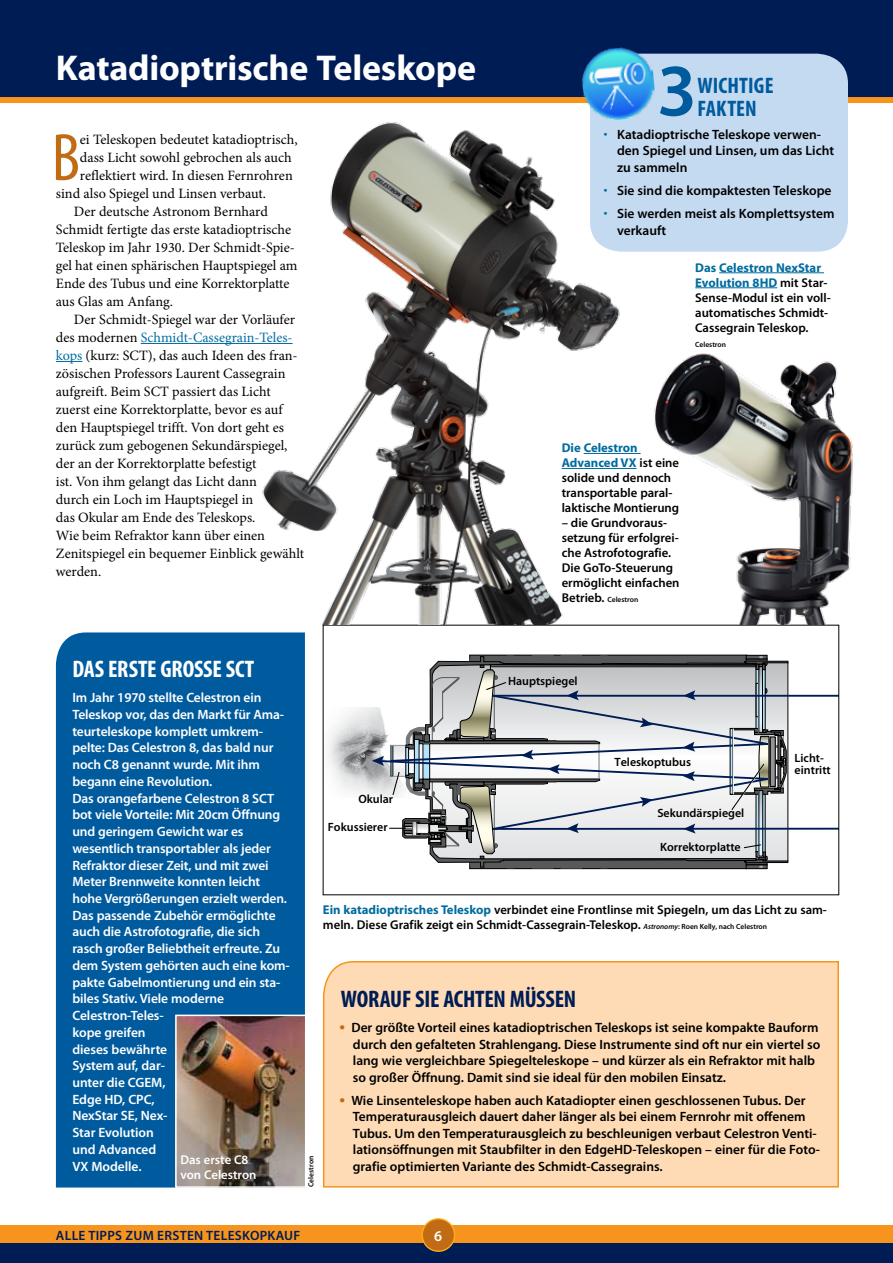
<style>
.page{position:relative;width:893px;height:1263px;background:#fff}
.page>*{position:absolute;margin:0;border:0;box-sizing:border-box;transform-origin:0 0}
.t1{font:600 74.55px "Myriad Pro";color:#005b9e}
.t2{font:condensed 67.65px "Myriad Pro";color:#c16c15}
.t3{font:700 36px "Myriad Pro";letter-spacing:-.005em;color:#fff}
.t4{font:700 condensed 24px "Myriad Pro";letter-spacing:-.01em;color:#001c54}
.t5{font:700 condensed 24px "Myriad Pro";letter-spacing:-.01em;color:#fff}
.t6{font:700 condensed 22.5px/22.5px "Myriad Pro";letter-spacing:.005em;color:#005b9e}
.t7{font:600 15px "Myriad Pro";color:#fff}
.t8{font:14.25px "Minion Pro";color:#000}
.t9{font:14.25px "Minion Pro";color:#006c9f}
.t10{font:600 13.5px/16.5px "Myriad Pro";color:#000}
.t11{font:600 13.5px/16.8px "Myriad Pro";letter-spacing:-.01em;color:#fff}
.t12{font:600 13.5px "Myriad Pro";letter-spacing:.02em;color:#001c54}
.t13{font:600 12.75px/15px "Myriad Pro";color:#000}
.t14{font:600 12.75px/15px "Myriad Pro";color:#fff}
.t15{font:600 12px/11.7px "Myriad Pro";color:#000}
.t16{font:600 7.5px "Myriad Pro";color:#000}
.s1{color:#000}
.s2{color:#006c9f}
.s3{font-size:18px;color:#006c9f}
.s4{font-weight:700;color:#006c9f}
.s5{font-size:12.75px}
.s6{font-style:italic;font-size:7.5px}
.s7{font-size:7.5px}
.s8{font-size:18px;color:#c16c15}
</style>
<div class="page">
<div style="left:0;top:1239px;width:893px;height:24px;background:#001c54"></div>
<div style="left:0;top:1225px;width:893px;height:18px;background:#f7941e"></div>
<div style="left:422px;top:1219px;width:33px;height:32px;background:#c16c15;border-radius:50%"></div>
<div style="left:421px;top:1218px;width:34px;height:34px;border:1px solid #fcaf17;border-radius:50%"></div>
<img style="left:328px;top:707px;width:44px;height:89px">
<div style="left:469px;top:859px;width:278px;height:10px;border:1px solid #000"></div>
<div style="left:746px;top:865px;width:21px;height:4px;border:1px solid #000"></div>
<svg style="left:372px;top:655px;width:465px;height:213px"></svg>
<div style="left:0;top:0;width:893px;height:100px;background:#001c54"></div>
<div style="left:0;top:97px;width:893px;height:6px;background:#f7941e"></div>
<div style="left:590px;top:54px;width:258px;height:198px;background:#c4daf1;border-radius:31px"></div>
<img style="left:582px;top:47px;width:75px;height:72px">
<hr style="left:141px;top:343px;width:152px;height:1px;background:#006c9f">
<svg style="left:56px;top:361px;width:26px;height:1px"></svg>
<div style="left:322px;top:961px;width:517px;height:227px;background:#fedbb4"></div>
<div style="left:56px;top:632px;width:249px;height:555px;background:#005b9e"></div>
<img style="left:178px;top:1017px;width:125px;height:168px">
<div style="left:175px;top:1014px;width:131px;height:174px;border:2px solid #fff"></div>
<hr style="left:719px;top:272px;width:105px;height:1px;background:#006c9f">
<hr style="left:695px;top:287px;width:82px;height:1px;background:#006c9f">
<img style="left:631px;top:353px;width:222px;height:272px">
<img style="left:262px;top:100px;width:365px;height:524px">
<hr style="left:584px;top:453px;width:57px;height:1px;background:#006c9f">
<hr style="left:562px;top:468px;width:75px;height:1px;background:#006c9f">
<h3 class="t3" style="left:56px;top:45px;width:422px">Katadioptrische Teleskope</h3>
<h2 class="t2" style="left:52px;top:117px;width:30px">B</h2>
<p class="t8" style="left:80px;top:130px;width:219px">ei Teleskopen bedeutet katadioptrisch,</p>
<p class="t8" style="left:80px;top:148px;width:213px">dass Licht sowohl gebrochen als auch</p>
<p class="t8" style="left:80px;top:166px;width:214px">reflektiert wird. In diesen Fernrohren</p>
<p class="t8" style="left:56px;top:184px;width:212px">sind also Spiegel und Linsen verbaut.</p>
<p class="t8" style="left:74px;top:202px;width:195px">Der deutsche Astronom Bernhard</p>
<p class="t8" style="left:56px;top:220px;width:237px">Schmidt fertigte das erste katadioptrische</p>
<p class="t8" style="left:56px;top:238px;width:241px">Teleskop im Jahr 1930. Der Schmidt-Spie-</p>
<p class="t8" style="left:56px;top:256px;width:243px">gel hat einen sphärischen Hauptspiegel am</p>
<p class="t8" style="left:56px;top:274px;width:235px">Ende des Tubus und eine Korrektorplatte</p>
<p class="t8" style="left:56px;top:292px;width:119px">aus Glas am Anfang.</p>
<p class="t8" style="left:74px;top:310px;width:223px">Der Schmidt-Spiegel war der Vorläufer</p>
<p class="t9" style="left:56px;top:328px;width:238px"><span class="s1">des modernen</span> Schmidt-Cassegrain-Teles-</p>
<p class="t8" style="left:56px;top:346px;width:243px"><span class="s2">kops</span> (kurz: SCT), das auch Ideen des fran-</p>
<p class="t8" style="left:56px;top:364px;width:231px">zösischen Professors Laurent Cassegrain</p>
<p class="t8" style="left:56px;top:382px;width:216px">aufgreift. Beim SCT passiert das Licht</p>
<p class="t8" style="left:56px;top:400px;width:228px">zuerst eine Korrektorplatte, bevor es auf</p>
<p class="t8" style="left:56px;top:418px;width:230px">den Hauptspiegel trifft. Von dort geht es</p>
<p class="t8" style="left:56px;top:436px;width:233px">zurück zum gebogenen Sekundärspiegel,</p>
<p class="t8" style="left:56px;top:454px;width:202px">der an der Korrektorplatte befestigt</p>
<p class="t8" style="left:56px;top:472px;width:203px">ist. Von ihm gelangt das Licht dann</p>
<p class="t8" style="left:56px;top:490px;width:199px">durch ein Loch im Hauptspiegel in</p>
<p class="t8" style="left:56px;top:508px;width:201px">das Okular am Ende des Teleskops.</p>
<p class="t8" style="left:56px;top:526px;width:211px">Wie beim Refraktor kann über einen</p>
<p class="t8" style="left:56px;top:544px;width:250px">Zenitspiegel ein bequemer Einblick gewählt</p>
<p class="t8" style="left:56px;top:562px;width:47px">werden.</p>
<h1 class="t1" style="left:657px;top:43px;width:41px">3</h1>
<h3 class="t6" style="left:697px;top:74px;width:78px">WICHTIGE<br>FAKTEN</h3>
<p class="t10" style="left:617px;top:126px;width:219px;text-indent:-14px"><span class="s3">·</span> Katadioptrische Teleskope verwen&shy;den Spiegel und Linsen, um das Licht zu sammeln</p>
<p class="t10" style="left:603px;top:179px;width:232px;line-height:23.2px"><span class="s3">·</span> Sie sind die kompaktesten Teleskope <span class="s3">·</span> Sie werden meist als Komplettsystem</p>
<p class="t10" style="left:617px;top:222px;width:51px">verkauft</p>
<p class="t13" style="left:695px;top:259px;width:137px"><span class="s4">Das Celestron NexStar<br>Evolution 8HD</span> mit Star-<br>Sense-Modul ist ein voll&shy;automatisches Schmidt-<br>Cassegrain Teleskop.</p>
<p class="t16" style="left:695px;top:339px;width:32px">Celestron</p>
<p class="t13" style="left:562px;top:440px;width:119px"><span class="s4">Die Celestron<br>Advanced VX</span> ist eine solide und dennoch transportable paral&shy;laktische Montierung</p>
<p class="t13" style="left:562px;top:515px;width:119px">– die Grundvoraus&shy;setzung für erfolgrei&shy;che Astrofotografie.<br>Die GoTo-Steuerung ermöglicht einfachen</p>
<p class="t16" style="left:562px;top:595px;width:78px"><span class="s5">Betrieb.</span> Celestron</p>
<h3 class="t5" style="left:72px;top:654px;width:173px">DAS ERSTE GROSSE SCT</h3>
<p class="t11" style="left:72px;top:689px;width:219px">Im Jahr 1970 stellte Celestron ein<br>Teleskop vor, das den Markt für Ama&shy;teurteleskope komplett umkrem&shy;pelte: Das Celestron 8, das bald nur noch C8 genannt wurde. Mit ihm begann eine Revolution.<br>Das orangefarbene Celestron 8 SCT bot viele Vorteile: Mit 20cm Öffnung und geringem Gewicht war es wesentlich transportabler als jeder<br>Refraktor dieser Zeit, und mit zwei<br>Meter Brennweite konnten leicht hohe Vergrößerungen erzielt werden.<br>Das passende Zubehör ermöglichte auch die Astrofotografie, die sich rasch großer Beliebtheit erfreute. Zu dem System gehörten auch eine kom&shy;pakte Gabelmontierung und ein sta&shy;biles Stativ. Viele moderne<br>Celestron-Teles-<br>kope greifen<br>dieses bewährte<br>System auf, dar-<br>unter die CGEM,<br>Edge HD, CPC,<br>NexStar SE, Nex-<br>Star Evolution<br>und Advanced<br>VX Modelle.</p>
<p class="t14" style="left:180px;top:1152px;width:78px">Das erste C8 von Celestron</p>
<p class="t16" style="left:306px;top:1187px;width:32px;rotate:-90deg">Celestron</p>
<p class="t15" style="left:358px;top:792px;width:36px">Okular</p>
<p class="t15" style="left:328px;top:821px;width:61px">Fokussierer</p>
<p class="t15" style="left:508px;top:674px;width:71px">Hauptspiegel</p>
<p class="t15" style="left:614px;top:756px;width:78px">Teleskoptubus</p>
<p class="t15" style="left:657px;top:807px;width:88px">Sekundärspiegel</p>
<p class="t15" style="left:660px;top:841px;width:82px">Korrektorplatte</p>
<p class="t15" style="left:795px;top:752px;width:38px">Licht&shy;eintritt</p>
<p class="t13" style="left:323px;top:901px;width:505px"><span class="s4">Ein katadioptrisches Teleskop</span> verbindet eine Frontlinse mit Spiegeln, um das Licht zu sam&shy;meln. Diese Grafik zeigt ein Schmidt-Cassegrain-Teleskop. <span class="s6">Astronomy</span><span class="s7">: Roen Kelly, nach Celestron</span></p>
<h3 class="t4" style="left:341px;top:984px;width:114px">WORAUF SIE ACHTEN</h3>
<h3 class="t4" style="left:510px;top:984px;width:56px">MÜSSEN</h3>
<p class="t10" style="left:353px;top:1019px;width:469px;text-indent:-13px"><span class="s8">•</span> Der größte Vorteil eines katadioptrischen Teleskops ist seine kompakte Bauform durch den gefalteten Strahlengang. Diese Instrumente sind oft nur ein viertel so lang wie vergleichbare Spiegelteleskope – und kürzer als ein Refraktor mit halb so großer Öffnung. Damit sind sie ideal für den mobilen Einsatz.</p>
<p class="t10" style="left:353px;top:1092px;width:469px;text-indent:-13px"><span class="s8">•</span> Wie Linsenteleskope haben auch Katadiopter einen geschlossenen Tubus. Der Temperaturausgleich dauert daher länger als bei einem Fernrohr mit offenem Tubus. Um den Temperaturausgleich zu beschleunigen verbaut Celestron Venti&shy;lationsöffnungen mit Staubfilter in den EdgeHD-Teleskopen – einer für die Foto&shy;grafie optimierten Variante des Schmidt-Cassegrains.</p>
<p class="t12" style="left:56px;top:1227px;width:17px">Alle</p>
<p class="t12" style="left:88px;top:1227px;width:15px">Tipps</p>
<p class="t12" style="left:126px;top:1227px;width:41px">zum ersten</p>
<p class="t12" style="left:206px;top:1227px;width:17px">Teleskopka</p>
<p class="t12" style="left:284px;top:1227px;width:15px">uf</p>
<p class="t7" style="left:434px;top:1226px;width:10px">6</p>
</div>
